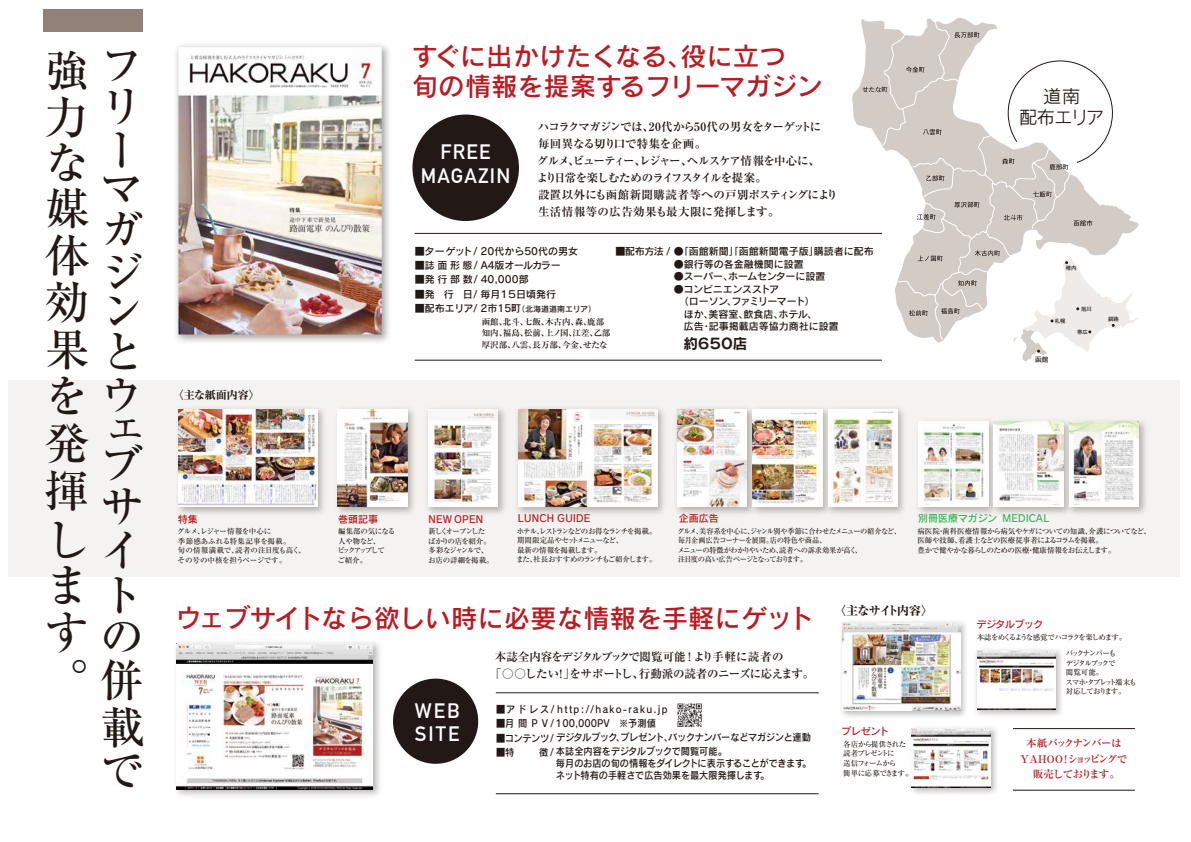
<style>
.page{position:relative;width:1191px;height:842px;background:#fff}
.page>*{position:absolute;margin:0;border:0;box-sizing:border-box;transform-origin:0 0}
.t1{font:500 44.4px/47px "Ryumin Pro";color:#221815}
.t2{font:25.9px/30.1px "Rodin Pro DB";color:#b81c22}
.t3{font:25.9px "Rodin Pro DB";letter-spacing:.02em;color:#b81c22}
.t4{font:700 20.4px/24px "DIN Alternate";letter-spacing:.06em;color:#fff;text-align:center}
.t5{font:18.1px/21px "Rodin Pro M";letter-spacing:-.04em;color:#221815;text-align:center}
.t6{font:14.5px "Rodin Pro B";letter-spacing:-.15em;color:#221815}
.t7{font:800 12px "Ryumin Pro";letter-spacing:-.085em;color:#221815}
.t8{font:700 11.5px/17px "Ryumin Pro";letter-spacing:-.045em;color:#221815}
.t9{font:800 11px "Ryumin Pro";color:#221815}
.t10{font:700 10.5px/15.2px "Ryumin Pro";letter-spacing:-.165em;color:#b81c22;text-align:center}
.t11{font:10px/12.6px "Rodin Pro DB";color:#221815}
.t12{font:10px/12px "Rodin Pro DB";color:#221815;scale:.92 1}
.t13{font:10px "Rodin Pro DB";letter-spacing:-.03em;color:#221815;scale:.92 1}
.t14{font:10px "Rodin Pro DB";letter-spacing:.14em;color:#221815;scale:.92 1}
.t15{font:10px "Rodin Pro DB";letter-spacing:-.07em;color:#b81c22}
.t16{font:10px "Rodin Pro DB";letter-spacing:-.04em;color:#41b25d}
.t17{font:10px "Rodin Pro DB";letter-spacing:-.26em;color:#b81c22}
.t18{font:10px "Rodin Pro DB";letter-spacing:-.275em;color:#b81c22}
.t19{font:700 8.5px/11.3px "Ryumin Pro";color:#221815}
.t20{font:500 7.5px/9.5px "Ryumin Pro";letter-spacing:-.055em;color:#221815;scale:.96 1}
.t21{font:500 7.5px/9.5px "Ryumin Pro";letter-spacing:-.12em;color:#221815}
.t22{font:500 7.5px/9.5px "Ryumin Pro";letter-spacing:-.055em;color:#221815}
.t23{font:500 7.5px/9.5px "Ryumin Pro";letter-spacing:-.015em;color:#221815}
.t24{font:500 7.5px/9.5px "Ryumin Pro";letter-spacing:-.095em;color:#221815}
.t25{font:500 7.5px/9.5px "Ryumin Pro";letter-spacing:-.165em;color:#221815}
.t26{font:500 7.5px/9.5px "Ryumin Pro";letter-spacing:-.11em;color:#221815}
.t27{font:700 6.7px "Futo Go B101 Pro";color:#221815}
.t28{font:700 5.3px "Futo Go B101 Pro";color:#221815}
.s1{font-size:8px}
</style>
<div class="page">
<div style="left:9px;top:380px;width:1170px;height:196px;background:#f5f3f1"></div>
<svg style="left:851px;top:17px;width:288px;height:345px"></svg>
<hr style="left:415px;top:233px;width:467px;height:1px;background:#221815">
<div style="left:43px;top:9px;width:99px;height:23px;background:#928178"></div>
<img style="left:176px;top:44px;width:213px;height:299px">
<img style="left:178px;top:47px;width:204px;height:287px">
<hr style="left:415px;top:360px;width:467px;height:1px;background:#221815">
<div style="left:412px;top:115px;width:107px;height:106px;background:#221815;border-radius:50%"></div>
<div style="left:393px;top:679px;width:85px;height:85px;background:#221815;border-radius:50%"></div>
<hr style="left:496px;top:693px;width:322px;height:1px;background:#221815">
<hr style="left:496px;top:793px;width:322px;height:1px;background:#221815">
<hr style="left:1013px;top:728px;width:121px;height:1px;background:#221815">
<hr style="left:1013px;top:790px;width:121px;height:1px;background:#221815">
<img style="left:677px;top:703px;width:25px;height:24px">
<img style="left:841px;top:621px;width:125px;height:96px">
<img style="left:842px;top:623px;width:118px;height:87px">
<img style="left:176px;top:642px;width:204px;height:154px">
<img style="left:176px;top:643px;width:197px;height:146px">
<img style="left:975px;top:649px;width:87px;height:67px">
<img style="left:977px;top:651px;width:78px;height:58px">
<img style="left:911px;top:727px;width:86px;height:67px">
<img style="left:911px;top:729px;width:79px;height:58px">
<img style="left:178px;top:408px;width:146px;height:106px">
<img style="left:178px;top:409px;width:139px;height:98px">
<img style="left:517px;top:408px;width:147px;height:106px">
<img style="left:518px;top:409px;width:139px;height:98px">
<img style="left:337px;top:408px;width:77px;height:106px">
<img style="left:338px;top:409px;width:69px;height:98px">
<img style="left:427px;top:408px;width:78px;height:106px">
<img style="left:428px;top:409px;width:69px;height:98px">
<img style="left:677px;top:409px;width:62px;height:98px">
<img style="left:739px;top:406px;width:79px;height:110px">
<img style="left:752px;top:409px;width:66px;height:98px">
<img style="left:818px;top:408px;width:86px;height:106px">
<img style="left:828px;top:409px;width:69px;height:98px">
<img style="left:918px;top:421px;width:67px;height:93px">
<img style="left:918px;top:422px;width:67px;height:85px">
<img style="left:985px;top:421px;width:75px;height:93px">
<img style="left:994px;top:422px;width:66px;height:85px">
<img style="left:1060px;top:421px;width:86px;height:93px">
<img style="left:1069px;top:422px;width:69px;height:85px">
<h1 class="t1" style="left:45px;top:43px;width:46px">強力な媒体効果を発揮し</h1>
<h1 class="t1" style="left:45px;top:559px;width:43px;line-height:46.6px">ます</h1>
<h1 class="t1" style="left:100px;top:40px;width:38px;line-height:43.1px;text-align:justify">フリー</h1>
<h1 class="t1" style="left:100px;top:164px;width:44px;line-height:42.1px;text-align:justify">マガジ</h1>
<h1 class="t1" style="left:100px;top:287px;width:40px;line-height:41.4px;text-align:justify">ンとウ</h1>
<h1 class="t1" style="left:100px;top:409px;width:44px;line-height:33.8px">ェブ</h1>
<h1 class="t1" style="left:100px;top:480px;width:43px;line-height:44.8px">サイト</h1>
<h1 class="t1" style="left:45px;top:612px;width:99px;line-height:42.9px;text-align:right">の<br>。併</h1>
<h1 class="t1" style="left:100px;top:702px;width:45px;line-height:43.6px">載で</h1>
<p class="t9" style="left:173px;top:386px;width:88px">〈主な紙面内容〉</p>
<h2 class="t2" style="left:412px;top:40px;width:412px">すぐに出かけたくなる、役に立つ<br>旬の情報を提案するフリーマガジン</h2>
<h3 class="t4" style="left:421px;top:138px;width:91px">FREE<br>MAGAZIN</h3>
<p class="t8" style="left:537px;top:118px;width:303px">ハコラクマガジンでは、20代から50代の男女をターゲットに<br>毎回異なる切り口で特集を企画。<br>グルメ、ビューティー、レジャー、ヘルスケア情報を中心に、<br>より日常を楽しむためのライフスタイルを提案。<br>設置以外にも函館新聞購読者等への戸別ポスティングにより生活情報等の広告効果も最大限に発揮します。</p>
<p class="t11" style="left:615px;top:245px;width:280px">■配布方法 / ●｢函館新聞｣｢函館新聞電子版｣購読者に配布　　</p>
<p class="t11" style="left:674px;top:257px;width:131px">●銀行等の各金融機関に設置</p>
<p class="t11" style="left:674px;top:270px;width:153px">●スーパー、ホームセンターに設置</p>
<p class="t11" style="left:674px;top:282px;width:166px">●コンビニエンスストア<br>　（ローソン、ファミリーマート）<br>　ほか、美容室、飲食店、ホテル、<br>　広告・記事掲載店等協力商社に設置</p>
<p class="t6" style="left:683px;top:333px;width:65px">約６５０店</p>
<p class="t11" style="left:415px;top:245px;width:165px">■ターゲット/ 20代から50代の男女</p>
<p class="t11" style="left:415px;top:259px;width:147px">■誌面形態/ A4版オールカラー</p>
<p class="t11" style="left:415px;top:273px;width:115px">■発行部数/ 40,000部</p>
<p class="t11" style="left:415px;top:287px;width:143px">■発 行 日/ 毎月１５日頃発行</p>
<p class="t11" style="left:415px;top:301px;width:183px">■配布エリア/ 2市15町<span class="s1">（北海道道南エリア）</span></p>
<p class="t19" style="left:482px;top:316px;width:130px">函館、北斗、七飯、木古内、森、鹿部知内、福島、松前、上ノ国、江差、乙部厚沢部、八雲、長万部、今金、せたな</p>
<h3 class="t5" style="left:1019px;top:85px;width:86px">道南<br>配布エリア</h3>
<p class="t28" style="left:1065px;top:264px;width:12px">稚内</p>
<p class="t28" style="left:1055px;top:316px;width:12px">札幌</p>
<p class="t27" style="left:1035px;top:354px;width:15px">函館</p>
<p class="t28" style="left:1081px;top:304px;width:12px">旭川</p>
<p class="t28" style="left:1077px;top:327px;width:12px">帯広</p>
<p class="t28" style="left:1108px;top:315px;width:12px">釧路</p>
<p class="t15" style="left:178px;top:512px;width:21px">特集</p>
<p class="t23" style="left:177px;top:526px;width:130px">グルメ、レジャー情報を中心に<br>季節感あふれる特集記事を掲載。<br>旬の情報満載で、読者の注目度も高く、その号の中核を担うページです。</p>
<p class="t18" style="left:427px;top:512px;width:59px">ＮＥＷＯＰＥＮ</p>
<p class="t17" style="left:516px;top:511px;width:78px">ＬＵＮＣＨＧＵＩＤＥ</p>
<p class="t24" style="left:428px;top:526px;width:67px">新しくオープンしたばかりの店を紹介。多彩なジャンルで、お店の詳細を掲載。</p>
<p class="t15" style="left:338px;top:512px;width:41px">巻頭記事</p>
<p class="t24" style="left:337px;top:526px;width:59px">編集部の気になる人や物など、<br>ピックアップして<br>ご紹介。</p>
<p class="t21" style="left:516px;top:525px;width:142px">ホテル、レストランなどのお得なランチを掲載。期間限定品やセットメニューなど、<br>最新の情報を掲載します。<br>また、社長おすすめのランチもご紹介します。</p>
<p class="t15" style="left:679px;top:511px;width:41px">企画広告</p>
<p class="t20" style="left:677px;top:525px;width:234px">グルメ、美容系を中心に、ジャンル別や季節に合わせたメニューの紹介など、毎月企画広告コーナーを展開。店の特色や商品、<br>メニューの特徴がわかりやいため、読者への訴求効果が高く、<br>注目度の高い広告ページとなっております。</p>
<p class="t16" style="left:918px;top:511px;width:135px">別冊医療マガジンＭＥＤＩＣＡＬ</p>
<p class="t22" style="left:917px;top:525px;width:235px">病医院・歯科医療情報から病気やケガについての知識、介護についてなど、医師や技師、看護士などの医療従事者によるコラムを掲載。<br>豊かで健やかな暮らしのための医療・健康情報をお伝えします。</p>
<p class="t7" style="left:834px;top:601px;width:100px">〈主なサイト内容〉</p>
<h2 class="t3" style="left:176px;top:601px;width:664px">ウェブサイトなら欲しい時に必要な情報を手軽にゲット　</h2>
<h3 class="t4" style="left:415px;top:698px;width:46px;line-height:23px;text-align:left">WEB<br>SITE</h3>
<p class="t8" style="left:490px;top:647px;width:326px;text-indent:5px">本誌全内容をデジタルブックで閲覧可能！より手軽に読者の「○○したい！」をサポートし、行動派の読者のニーズに応えます。</p>
<p class="t14" style="left:496px;top:703px;width:188px">■アドレス/ http://hako-raku.jp</p>
<p class="t12" style="left:496px;top:717px;width:175px">■月間 P V /１00,000PV　※予測値</p>
<p class="t13" style="left:496px;top:731px;width:344px">■コンテンツ/ デジタルブック、プレゼント、バックナンバーなどマガジンと連動</p>
<p class="t12" style="left:496px;top:746px;width:74px">■特 　　徴 /　</p>
<p class="t12" style="left:556px;top:745px;width:279px">本誌全内容をデジタルブックで閲覧可能。<br>毎月のお店の旬の情報をダイレクトに表示することができます。ネット特有の手軽さで広告効果を最大限発揮します。</p>
<p class="t15" style="left:841px;top:725px;width:49px">プレゼント</p>
<p class="t26" style="left:843px;top:739px;width:71px">各店から提供された読者プレゼントに<br>送信フォームから<br>簡単に応募できます。</p>
<p class="t15" style="left:976px;top:617px;width:68px">デジタルブック</p>
<p class="t21" style="left:976px;top:631px;width:151px">本誌をめくるような感覚でハコラクを楽しめます。</p>
<p class="t25" style="left:1065px;top:648px;width:73px">バックナンバーも<br>デジタルブックで<br>閲覧可能。<br>スマホ・タブレット端末も対応しております。</p>
<p class="t10" style="left:1019px;top:735px;width:109px">本紙バックナンバーは<br>ＹＡＨＯＯ！ショッピングで販売しております。</p>
</div>
